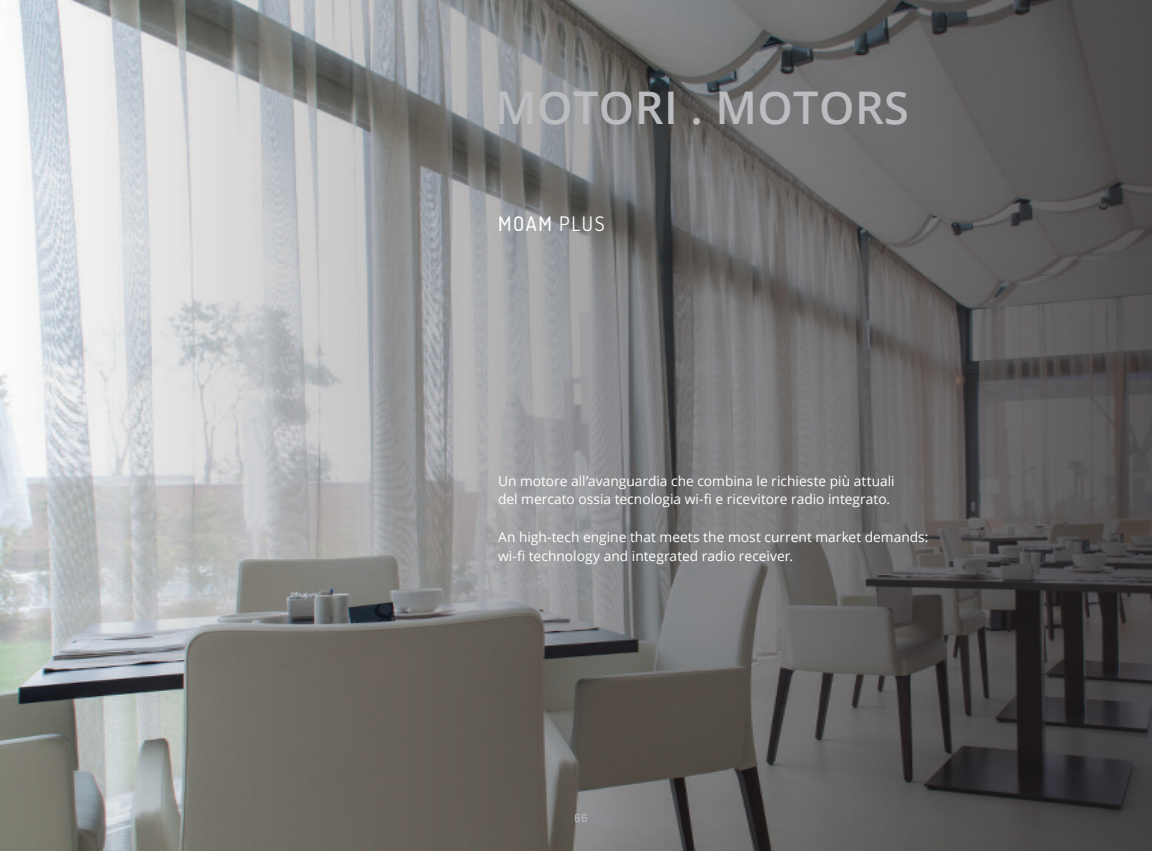
<style>
.page{position:relative;width:1152px;height:851px;background:#fff}
.page>*{position:absolute;margin:0;border:0;box-sizing:border-box;transform-origin:0 0}
.t1{font:600 45px "Open Sans";letter-spacing:.01em;color:#bcbdc0}
.t2{font:500 20px "Dosis";color:#fff}
.t3{font:13.75px "Open Sans";color:#fff}
.t4{font:500 11.25px "Dosis";color:#bcbdc0}
.s1{font-weight:400}
</style>
<div class="page">
<img style="left:0;top:0;width:1152px;height:850px">
<p class="t1" style="left:495px;top:76px;width:415px">MOTORI . MOTORS</p>
<p class="t2" style="left:498px;top:211px;width:108px">MOAM <span class="s1">PLUS</span></p>
<p class="t3" style="left:498px;top:471px;width:398px">Un motore all’avanguardia che combina le richieste più attuali</p>
<p class="t3" style="left:498px;top:490px;width:394px">del mercato ossia tecnologia wi-fi e ricevitore radio integrato.</p>
<p class="t3" style="left:498px;top:527px;width:432px">An high-tech engine that meets the most current market demands:</p>
<p class="t3" style="left:498px;top:546px;width:296px">wi-fi technology and integrated radio receiver.</p>
<p class="t4" style="left:574px;top:810px;width:14px">66</p>
</div>
